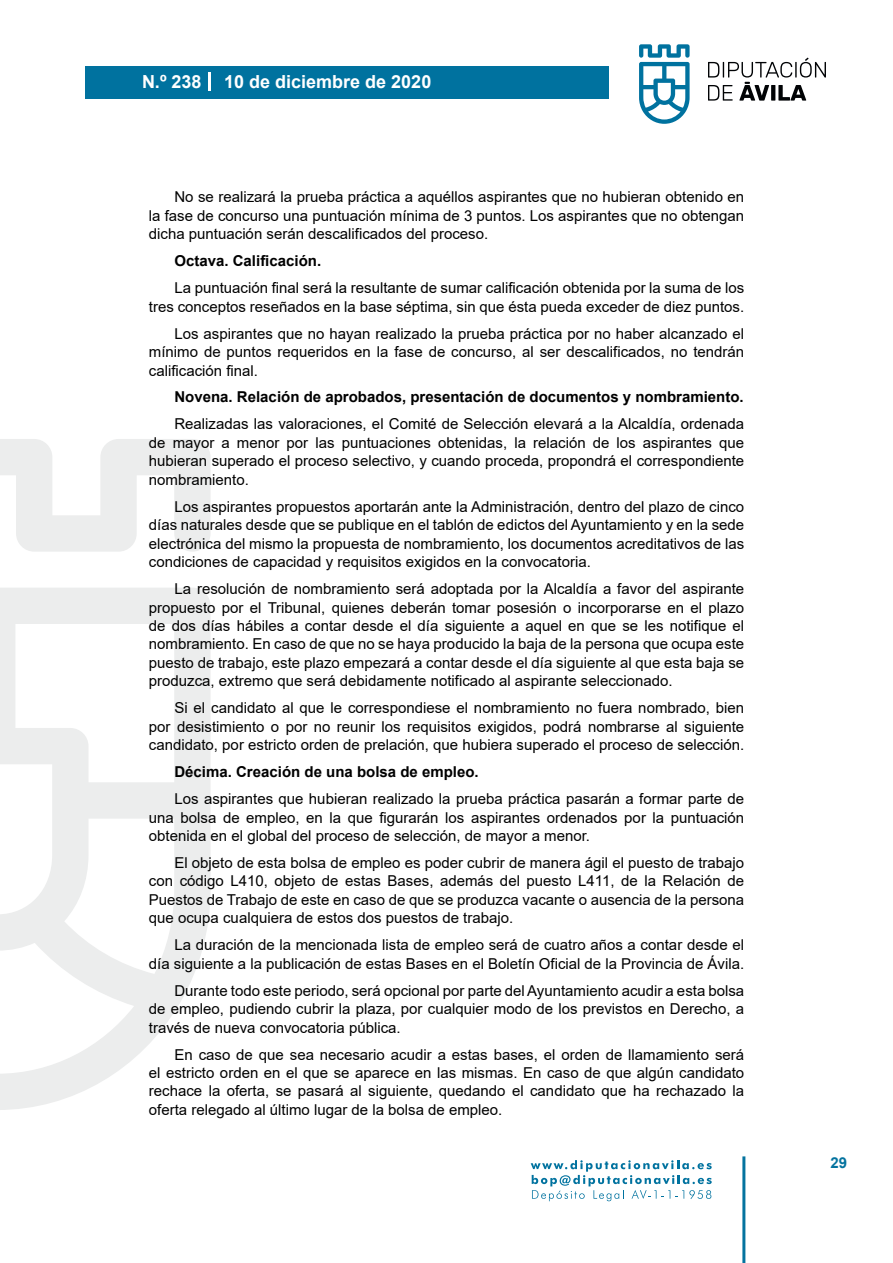
<style>
.page{position:relative;width:893px;height:1263px;background:#fff}
.page>*{position:absolute;margin:0;border:0;box-sizing:border-box;transform-origin:0 0}
.t1{font:700 18px "Arial";color:#fff}
.t2{font:15px/18.5px "Arial";color:#000;text-align:justify}
.t3{font:700 15px "Arial";color:#000}
.t4{font:700 15px "Arial";color:#04739f}
</style>
<div class="page">
<svg style="left:531px;top:1160px;width:181px;height:41px"></svg>
<div style="left:85px;top:66px;width:523px;height:33px;background:#00729f"></div>
<svg style="left:639px;top:44px;width:51px;height:80px"></svg>
<svg style="left:708px;top:58px;width:118px;height:43px"></svg>
<hr style="left:742px;top:1156px;width:3px;height:107px;background:#04739f">
<svg style="left:208px;top:72px;width:2px;height:18px"></svg>
<svg style="left:0;top:439px;width:211px;height:671px"></svg>
<p class="t1" style="left:142px;top:69px;width:61px">N.º 238</p>
<p class="t1" style="left:224px;top:69px;width:209px">10 de diciembre de 2020</p>
<p class="t2" style="left:149px;top:188px;width:597px;text-indent:26px">No se realizará la prueba práctica a aquéllos aspirantes que no hubieran obtenido en la fase de concurso una puntuación mínima de 3 puntos. Los aspirantes que no obtengan dicha puntuación serán descalificados del proceso.</p>
<p class="t3" style="left:174px;top:250px;width:148px">Octava. Calificación.</p>
<p class="t2" style="left:149px;top:279px;width:597px;text-align:right">La puntuación final será la resultante de sumar calificación obtenida por la suma de los tres conceptos reseñados en la base séptima, sin que ésta pueda exceder de diez puntos.</p>
<p class="t2" style="left:149px;top:324px;width:597px;text-indent:26px">Los aspirantes que no hayan realizado la prueba práctica por no haber alcanzado el mínimo de puntos requeridos en la fase de concurso, al ser descalificados, no tendrán calificación final.</p>
<p class="t3" style="left:174px;top:387px;width:571px">Novena. Relación de aprobados, presentación de documentos y nombramiento.</p>
<p class="t2" style="left:149px;top:415px;width:597px;text-indent:26px">Realizadas las valoraciones, el Comité de Selección elevará a la Alcaldía, ordenada de mayor a menor por las puntuaciones obtenidas, la relación de los aspirantes que hubieran superado el proceso selectivo, y cuando proceda, propondrá el correspondiente nombramiento.</p>
<p class="t2" style="left:149px;top:497px;width:597px;text-indent:26px">Los aspirantes propuestos aportarán ante la Administración, dentro del plazo de cinco días naturales desde que se publique en el tablón de edictos del Ayuntamiento y en la sede electrónica del mismo la propuesta de nombramiento, los documentos acreditativos de las condiciones de capacidad y requisitos exigidos en la convocatoria.</p>
<p class="t2" style="left:149px;top:579px;width:597px;text-indent:26px">La resolución de nombramiento será adoptada por la Alcaldía a favor del aspirante propuesto por el Tribunal, quienes deberán tomar posesión o incorporarse en el plazo de dos días hábiles a contar desde el día siguiente a aquel en que se les notifique el nombramiento. En caso de que no se haya producido la baja de la persona que ocupa este puesto de trabajo, este plazo empezará a contar desde el día siguiente al que esta baja se produzca, extremo que será debidamente notificado al aspirante seleccionado.</p>
<p class="t2" style="left:149px;top:699px;width:597px;text-indent:26px">Si el candidato al que le correspondiese el nombramiento no fuera nombrado, bien por desistimiento o por no reunir los requisitos exigidos, podrá nombrarse al siguiente candidato, por estricto orden de prelación, que hubiera superado el proceso de selección.</p>
<p class="t3" style="left:174px;top:761px;width:306px">Décima. Creación de una bolsa de empleo.</p>
<p class="t2" style="left:149px;top:789px;width:597px;text-indent:26px">Los aspirantes que hubieran realizado la prueba práctica pasarán a formar parte de una bolsa de empleo, en la que figurarán los aspirantes ordenados por la puntuación obtenida en el global del proceso de selección, de mayor a menor.</p>
<p class="t2" style="left:149px;top:853px;width:597px;text-indent:26px">El objeto de esta bolsa de empleo es poder cubrir de manera ágil el puesto de trabajo con código L410, objeto de estas Bases, además del puesto L411, de la Relación de Puestos de Trabajo de este en caso de que se produzca vacante o ausencia de la persona que ocupa cualquiera de estos dos puestos de trabajo.</p>
<p class="t2" style="left:149px;top:936px;width:597px;text-align:right">La duración de la mencionada lista de empleo será de cuatro años a contar desde el<br>día siguiente a la publicación de estas Bases en el Boletín Oficial de la Provincia de Ávila.</p>
<p class="t2" style="left:149px;top:981px;width:597px;text-indent:26px">Durante todo este periodo, será opcional por parte del Ayuntamiento acudir a esta bolsa de empleo, pudiendo cubrir la plaza, por cualquier modo de los previstos en Derecho, a través de nueva convocatoria pública.</p>
<p class="t2" style="left:149px;top:1045px;width:597px;text-indent:26px">En caso de que sea necesario acudir a estas bases, el orden de llamamiento será el estricto orden en el que se aparece en las mismas. En caso de que algún candidato rechace la oferta, se pasará al siguiente, quedando el candidato que ha rechazado la oferta relegado al último lugar de la bolsa de empleo.</p>
<p class="t4" style="left:831px;top:1152px;width:18px">29</p>
</div>
